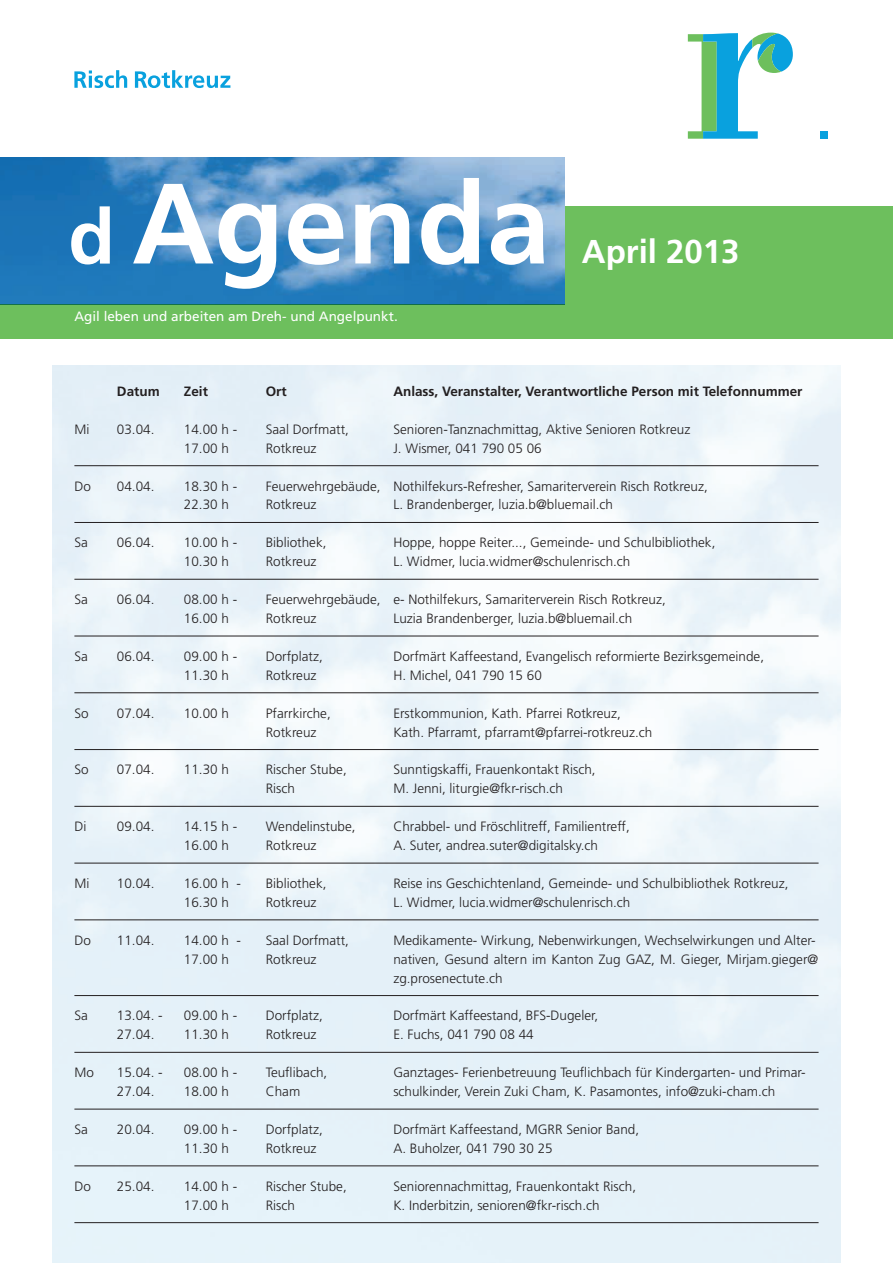
<style>
.page{position:relative;width:893px;height:1263px;background:#fff}
.page>*{position:absolute;margin:0;border:0;box-sizing:border-box;transform-origin:0 0}
.t1{font:700 33px "Frutiger LT Std";color:#fff}
.t2{font:300 13.5px/18.9px "Frutiger LT Std";color:#231f20}
.t3{font:700 13.5px "Frutiger LT Std";color:#231f20}
.t4{font:13.5px "Frutiger LT Std";color:#fff}
</style>
<div class="page">
<div style="left:0;top:207px;width:893px;height:132px;background:#6dbf5d"></div>
<img style="left:0;top:157px;width:565px;height:147px">
<svg style="left:688px;top:33px;width:105px;height:106px"></svg>
<div style="left:820px;top:131px;width:8px;height:8px;background:#09a1de"></div>
<svg style="left:74px;top:70px;width:53px;height:18px"></svg>
<svg style="left:135px;top:70px;width:95px;height:18px"></svg>
<svg style="left:133px;top:178px;width:411px;height:111px;background:#88b4d9"></svg>
<svg style="left:71px;top:206px;width:39px;height:58px;background:#96bfdd"></svg>
<hr style="left:74px;top:465px;width:745px;height:1px;background:#231f20">
<hr style="left:74px;top:522px;width:745px;height:1px;background:#231f20">
<hr style="left:74px;top:579px;width:745px;height:1px;background:#231f20">
<hr style="left:74px;top:636px;width:745px;height:1px;background:#231f20">
<hr style="left:74px;top:692px;width:745px;height:1px;background:#231f20">
<hr style="left:74px;top:749px;width:745px;height:1px;background:#231f20">
<hr style="left:74px;top:806px;width:745px;height:1px;background:#231f20">
<hr style="left:74px;top:863px;width:745px;height:1px;background:#231f20">
<hr style="left:74px;top:919px;width:745px;height:1px;background:#231f20">
<hr style="left:74px;top:995px;width:745px;height:1px;background:#231f20">
<hr style="left:74px;top:1052px;width:745px;height:1px;background:#231f20">
<hr style="left:74px;top:1109px;width:745px;height:1px;background:#231f20">
<hr style="left:74px;top:1165px;width:745px;height:1px;background:#231f20">
<hr style="left:74px;top:1222px;width:745px;height:1px;background:#231f20">
<p class="t4" style="left:74px;top:308px;width:325px">Agil leben und arbeiten am Dreh- und Angelpunkt.</p>
<h1 class="t1" style="left:582px;top:233px;width:159px">April 2013</h1>
<p class="t3" style="left:117px;top:383px;width:44px">Datum</p>
<p class="t3" style="left:184px;top:383px;width:26px">Zeit</p>
<p class="t3" style="left:266px;top:383px;width:23px">Ort</p>
<p class="t3" style="left:393px;top:383px;width:411px">Anlass, Veranstalter, Verantwortliche Person mit Telefonnummer</p>
<p class="t2" style="left:74px;top:420px;width:16px">Mi</p>
<p class="t2" style="left:117px;top:420px;width:39px">03.04.</p>
<p class="t2" style="left:184px;top:420px;width:55px">14.00 h -</p>
<p class="t2" style="left:266px;top:420px;width:85px">Saal Dorfmatt,</p>
<p class="t2" style="left:393px;top:420px;width:299px">Senioren-Tanznachmittag, Aktive Senioren Rotkreuz</p>
<p class="t2" style="left:184px;top:439px;width:47px">17.00 h</p>
<p class="t2" style="left:266px;top:439px;width:52px">Rotkreuz</p>
<p class="t2" style="left:393px;top:439px;width:150px">J. Wismer, 041 790 05 06</p>
<p class="t2" style="left:74px;top:477px;width:18px">Do</p>
<p class="t2" style="left:117px;top:477px;width:39px">04.04.</p>
<p class="t2" style="left:184px;top:477px;width:55px">18.30 h -</p>
<p class="t2" style="left:266px;top:477px;width:444px">Feuerwehrgebäude, Nothilfekurs-Refresher, Samariterverein Risch Rotkreuz,</p>
<p class="t2" style="left:184px;top:495px;width:47px">22.30 h</p>
<p class="t2" style="left:266px;top:495px;width:52px">Rotkreuz</p>
<p class="t2" style="left:393px;top:495px;width:221px">L. Brandenberger, luzia.b@bluemail.ch</p>
<p class="t2" style="left:74px;top:533px;width:15px">Sa</p>
<p class="t2" style="left:117px;top:533px;width:39px">06.04.</p>
<p class="t2" style="left:184px;top:533px;width:55px">10.00 h -</p>
<p class="t2" style="left:266px;top:533px;width:62px">Bibliothek,</p>
<p class="t2" style="left:393px;top:533px;width:324px">Hoppe, hoppe Reiter..., Gemeinde- und Schulbibliothek,</p>
<p class="t2" style="left:184px;top:552px;width:47px">10.30 h</p>
<p class="t2" style="left:266px;top:552px;width:52px">Rotkreuz</p>
<p class="t2" style="left:393px;top:552px;width:239px">L. Widmer, lucia.widmer@schulenrisch.ch</p>
<p class="t2" style="left:74px;top:590px;width:15px">Sa</p>
<p class="t2" style="left:117px;top:590px;width:39px">06.04.</p>
<p class="t2" style="left:184px;top:590px;width:55px">08.00 h -</p>
<p class="t2" style="left:266px;top:590px;width:402px">Feuerwehrgebäude, e- Nothilfekurs, Samariterverein Risch Rotkreuz,</p>
<p class="t2" style="left:184px;top:609px;width:47px">16.00 h</p>
<p class="t2" style="left:266px;top:609px;width:52px">Rotkreuz</p>
<p class="t2" style="left:393px;top:609px;width:241px">Luzia Brandenberger, luzia.b@bluemail.ch</p>
<p class="t2" style="left:74px;top:647px;width:15px">Sa</p>
<p class="t2" style="left:117px;top:647px;width:39px">06.04.</p>
<p class="t2" style="left:184px;top:647px;width:55px">09.00 h -</p>
<p class="t2" style="left:266px;top:647px;width:58px">Dorfplatz,</p>
<p class="t2" style="left:393px;top:647px;width:372px">Dorfmärt Kaffeestand, Evangelisch reformierte Bezirksgemeinde,</p>
<p class="t2" style="left:184px;top:666px;width:47px">11.30 h</p>
<p class="t2" style="left:266px;top:666px;width:52px">Rotkreuz</p>
<p class="t2" style="left:393px;top:666px;width:150px">H. Michel, 041 790 15 60</p>
<p class="t2" style="left:74px;top:704px;width:16px">So</p>
<p class="t2" style="left:117px;top:704px;width:39px">07.04.</p>
<p class="t2" style="left:184px;top:704px;width:47px">10.00 h</p>
<p class="t2" style="left:266px;top:704px;width:66px">Pfarrkirche,</p>
<p class="t2" style="left:393px;top:704px;width:229px">Erstkommunion, Kath. Pfarrei Rotkreuz,</p>
<p class="t2" style="left:266px;top:723px;width:52px">Rotkreuz</p>
<p class="t2" style="left:393px;top:723px;width:261px">Kath. Pfarramt, pfarramt@pfarrei-rotkreuz.ch</p>
<p class="t2" style="left:74px;top:760px;width:16px">So</p>
<p class="t2" style="left:117px;top:760px;width:39px">07.04.</p>
<p class="t2" style="left:184px;top:760px;width:47px">11.30 h</p>
<p class="t2" style="left:266px;top:760px;width:83px">Rischer Stube,</p>
<p class="t2" style="left:393px;top:760px;width:204px">Sunntigskaffi, Frauenkontakt Risch,</p>
<p class="t2" style="left:266px;top:779px;width:31px">Risch</p>
<p class="t2" style="left:393px;top:779px;width:171px">M. Jenni, liturgie@fkr-risch.ch</p>
<p class="t2" style="left:74px;top:817px;width:14px">Di</p>
<p class="t2" style="left:117px;top:817px;width:39px">09.04.</p>
<p class="t2" style="left:184px;top:817px;width:55px">14.15 h -</p>
<p class="t2" style="left:266px;top:817px;width:91px">Wendelinstube,</p>
<p class="t2" style="left:393px;top:817px;width:238px">Chrabbel- und Fröschlitreff, Familientreff,</p>
<p class="t2" style="left:184px;top:836px;width:47px">16.00 h</p>
<p class="t2" style="left:266px;top:836px;width:52px">Rotkreuz</p>
<p class="t2" style="left:393px;top:836px;width:206px">A. Suter, andrea.suter@digitalsky.ch</p>
<p class="t2" style="left:74px;top:874px;width:16px">Mi</p>
<p class="t2" style="left:117px;top:874px;width:39px">10.04.</p>
<p class="t2" style="left:184px;top:874px;width:59px">16.00 h -</p>
<p class="t2" style="left:266px;top:874px;width:62px">Bibliothek,</p>
<p class="t2" style="left:393px;top:874px;width:397px">Reise ins Geschichtenland, Gemeinde- und Schulbibliothek Rotkreuz,</p>
<p class="t2" style="left:184px;top:893px;width:47px">16.30 h</p>
<p class="t2" style="left:266px;top:893px;width:52px">Rotkreuz</p>
<p class="t2" style="left:393px;top:893px;width:239px">L. Widmer, lucia.widmer@schulenrisch.ch</p>
<p class="t2" style="left:74px;top:931px;width:18px">Do</p>
<p class="t2" style="left:117px;top:931px;width:39px">11.04.</p>
<p class="t2" style="left:184px;top:931px;width:59px">14.00 h -</p>
<p class="t2" style="left:266px;top:931px;width:85px">Saal Dorfmatt,</p>
<p class="t2" style="left:393px;top:931px;width:424px">Medikamente- Wirkung, Nebenwirkungen, Wechselwirkungen und Alter-</p>
<p class="t2" style="left:184px;top:950px;width:47px">17.00 h</p>
<p class="t2" style="left:266px;top:950px;width:52px">Rotkreuz</p>
<p class="t2" style="left:393px;top:950px;width:427px">nativen, Gesund altern im Kanton Zug GAZ, M. Gieger, Mirjam.gieger@ zg.prosenectute.ch</p>
<p class="t2" style="left:74px;top:1006px;width:15px">Sa</p>
<p class="t2" style="left:117px;top:1006px;width:47px">13.04. -</p>
<p class="t2" style="left:184px;top:1006px;width:55px">09.00 h -</p>
<p class="t2" style="left:266px;top:1006px;width:58px">Dorfplatz,</p>
<p class="t2" style="left:393px;top:1006px;width:206px">Dorfmärt Kaffeestand, BFS-Dugeler,</p>
<p class="t2" style="left:117px;top:1025px;width:39px">27.04.</p>
<p class="t2" style="left:184px;top:1025px;width:47px">11.30 h</p>
<p class="t2" style="left:266px;top:1025px;width:52px">Rotkreuz</p>
<p class="t2" style="left:393px;top:1025px;width:142px">E. Fuchs, 041 790 08 44</p>
<p class="t2" style="left:74px;top:1063px;width:21px">Mo</p>
<p class="t2" style="left:117px;top:1063px;width:47px">15.04. -</p>
<p class="t2" style="left:184px;top:1063px;width:55px">08.00 h -</p>
<p class="t2" style="left:266px;top:1063px;width:63px">Teuflibach,</p>
<p class="t2" style="left:393px;top:1063px;width:414px">Ganztages- Ferienbetreuung Teuflichbach für Kindergarten- und Primar-</p>
<p class="t2" style="left:117px;top:1082px;width:39px">27.04.</p>
<p class="t2" style="left:184px;top:1082px;width:47px">18.00 h</p>
<p class="t2" style="left:266px;top:1082px;width:36px">Cham</p>
<p class="t2" style="left:393px;top:1082px;width:384px">schulkinder, Verein Zuki Cham, K. Pasamontes, info@zuki-cham.ch</p>
<p class="t2" style="left:74px;top:1120px;width:15px">Sa</p>
<p class="t2" style="left:117px;top:1120px;width:39px">20.04.</p>
<p class="t2" style="left:184px;top:1120px;width:55px">09.00 h -</p>
<p class="t2" style="left:266px;top:1120px;width:58px">Dorfplatz,</p>
<p class="t2" style="left:393px;top:1120px;width:247px">Dorfmärt Kaffeestand, MGRR Senior Band,</p>
<p class="t2" style="left:184px;top:1139px;width:47px">11.30 h</p>
<p class="t2" style="left:266px;top:1139px;width:52px">Rotkreuz</p>
<p class="t2" style="left:393px;top:1139px;width:161px">A. Buholzer, 041 790 30 25</p>
<p class="t2" style="left:74px;top:1177px;width:18px">Do</p>
<p class="t2" style="left:117px;top:1177px;width:39px">25.04.</p>
<p class="t2" style="left:184px;top:1177px;width:55px">14.00 h -</p>
<p class="t2" style="left:266px;top:1177px;width:83px">Rischer Stube,</p>
<p class="t2" style="left:393px;top:1177px;width:244px">Seniorennachmittag, Frauenkontakt Risch,</p>
<p class="t2" style="left:184px;top:1196px;width:47px">17.00 h</p>
<p class="t2" style="left:266px;top:1196px;width:31px">Risch</p>
<p class="t2" style="left:393px;top:1196px;width:208px">K. Inderbitzin, senioren@fkr-risch.ch</p>
</div>
